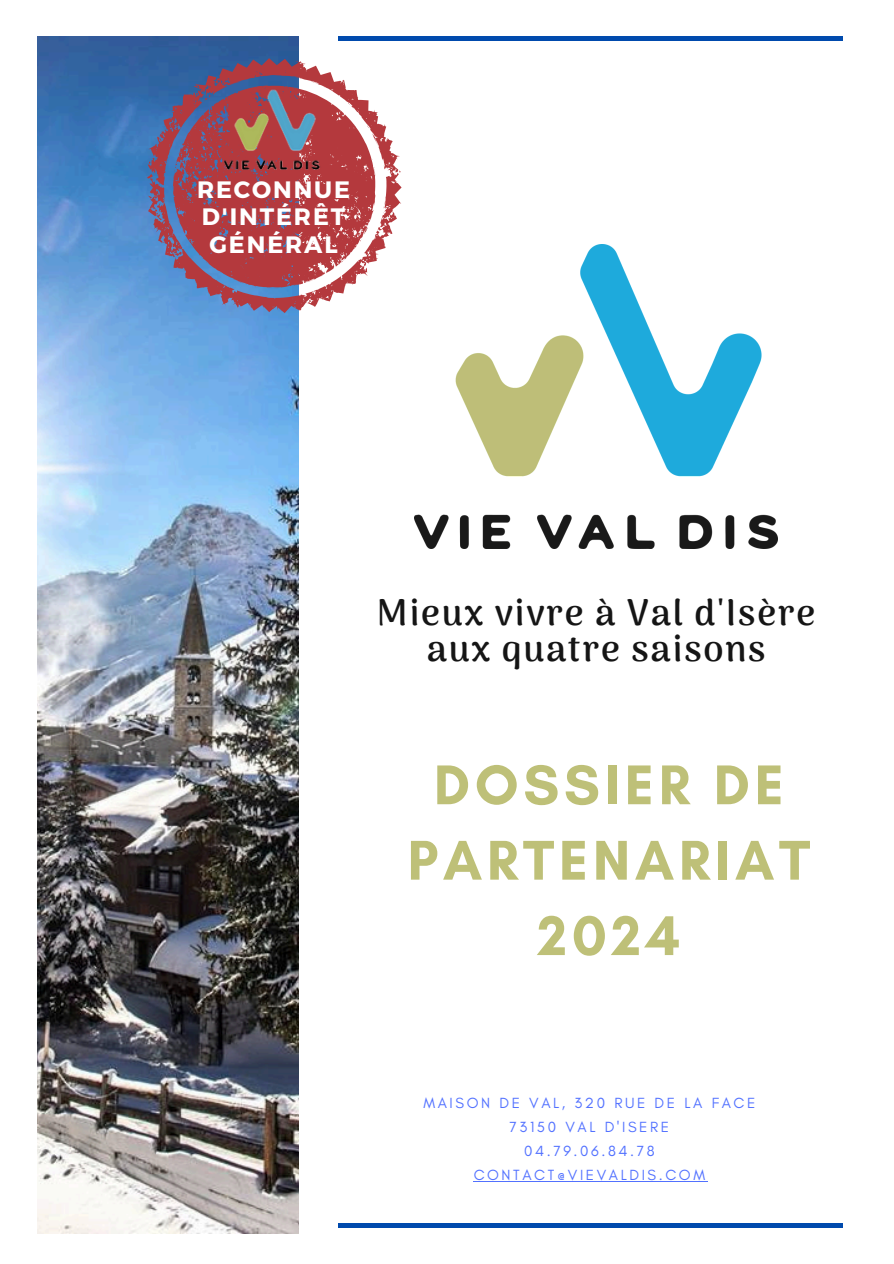
<style>
.page{position:relative;width:894px;height:1264px;background:#fff}
.page>*{position:absolute;margin:0;border:0;box-sizing:border-box;transform-origin:0 0}
.t1{font:700 57px/75.3px "Glacial Indifference";letter-spacing:.08em;color:#bec078;text-align:center}
.t2{font:700 36.15px/36px "Arima Madurai";letter-spacing:.05em;color:#151515;text-align:center}
.t3{font:700 23.7px/27.9px "Montserrat";letter-spacing:.08em;color:#fff;text-align:center}
.t4{font:15px "Glacial Indifference";letter-spacing:.17em;color:#5271ff}
</style>
<div class="page">
<img style="left:37px;top:36px;width:261px;height:1197px">
<div style="left:338px;top:36px;width:504px;height:5px;background:#004aad"></div>
<hr style="left:338px;top:1223px;width:504px;height:4px;background:#004aad">
<img style="left:415px;top:244px;width:362px;height:304px">
<hr style="left:473px;top:1180px;width:234px;height:1px;background:#5271ff">
<svg style="left:147px;top:58px;width:254px;height:255px"></svg>
<img style="left:204px;top:65px;width:139px;height:139px">
<p class="t3" style="left:197px;top:174px;width:155px">RECONNUE<br>D'INTÉRÊT<br>GÉNÉRAL</p>
<p class="t2" style="left:377px;top:594px;width:439px">Mieux vivre à Val d'Isère aux quatre saisons</p>
<h3 class="t1" style="left:407px;top:746px;width:404px">DOSSIER DE<br>PARTENARIAT<br>2024</h3>
<p class="t4" style="left:423px;top:1093px;width:333px">MAISON DE VAL, 320 RUE DE LA FACE</p>
<h2 class="t4" style="left:509px;top:1117px;width:161px">73150 VAL D'ISERE</h2>
<h1 class="t4" style="left:524px;top:1141px;width:132px">04.79.06.84.78</h1>
<p class="t4" style="left:473px;top:1165px;width:233px">CONTACT@VIEVALDIS.COM</p>
</div>
